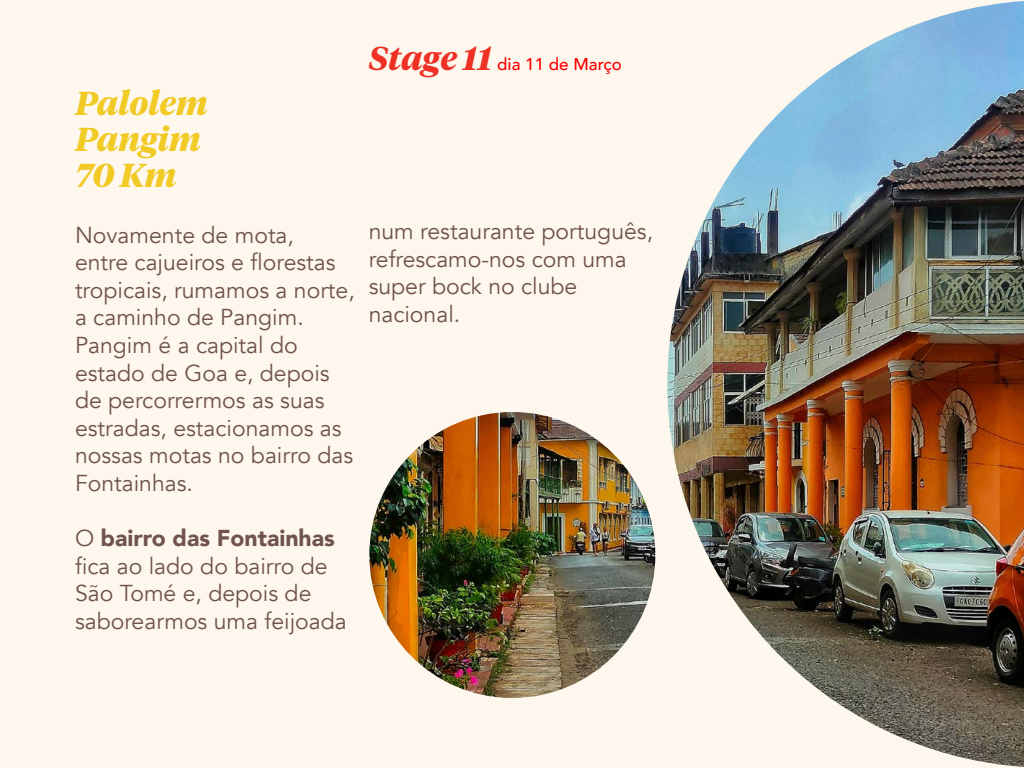
<style>
.page{position:relative;width:1024px;height:768px;background:#fdf7ee}
.page>*{position:absolute;margin:0;border:0;box-sizing:border-box;transform-origin:0 0}
.t1{font:italic 700 33px/36px "Tiempos Headline";color:#f1ca25}
.t2{font:23px/27.6px "Avenir";color:#70534b}
.t3{font:500 17px "Avenir";color:#f00}
.s1{font-weight:900}
.s2{font-family:"Tiempos Headline";font-weight:700;font-style:italic;font-size:33px;color:#ee3124}
</style>
<div class="page">
<img style="left:369px;top:1px;width:655px;height:766px">
<h1 class="t1" style="left:75px;top:84px;width:134px">Palolem<br>Pangim<br>70 Km</h1>
<p class="t2" style="left:75px;top:221px;width:281px">Novamente de mota,<br>entre cajueiros e florestas tropicais, rumamos a norte, a caminho de Pangim.<br>Pangim é a capital do estado de Goa e, depois de percorrermos as suas estradas, estacionamos as nossas motas no bairro das<br>Fontainhas.</p>
<p class="t2" style="left:75px;top:525px;width:273px">O <span class="s1">bairro das Fontainhas </span>fica ao lado do bairro de<br>São Tomé e, depois de saborearmos uma feijoada</p>
<p class="t3" style="left:369px;top:49px;width:255px"><span class="s2">Stage 11</span> dia 11 de Março</p>
<p class="t2" style="left:369px;top:218px;width:286px">num restaurante português, refrescamo-nos com uma super bock no clube nacional.</p>
</div>
